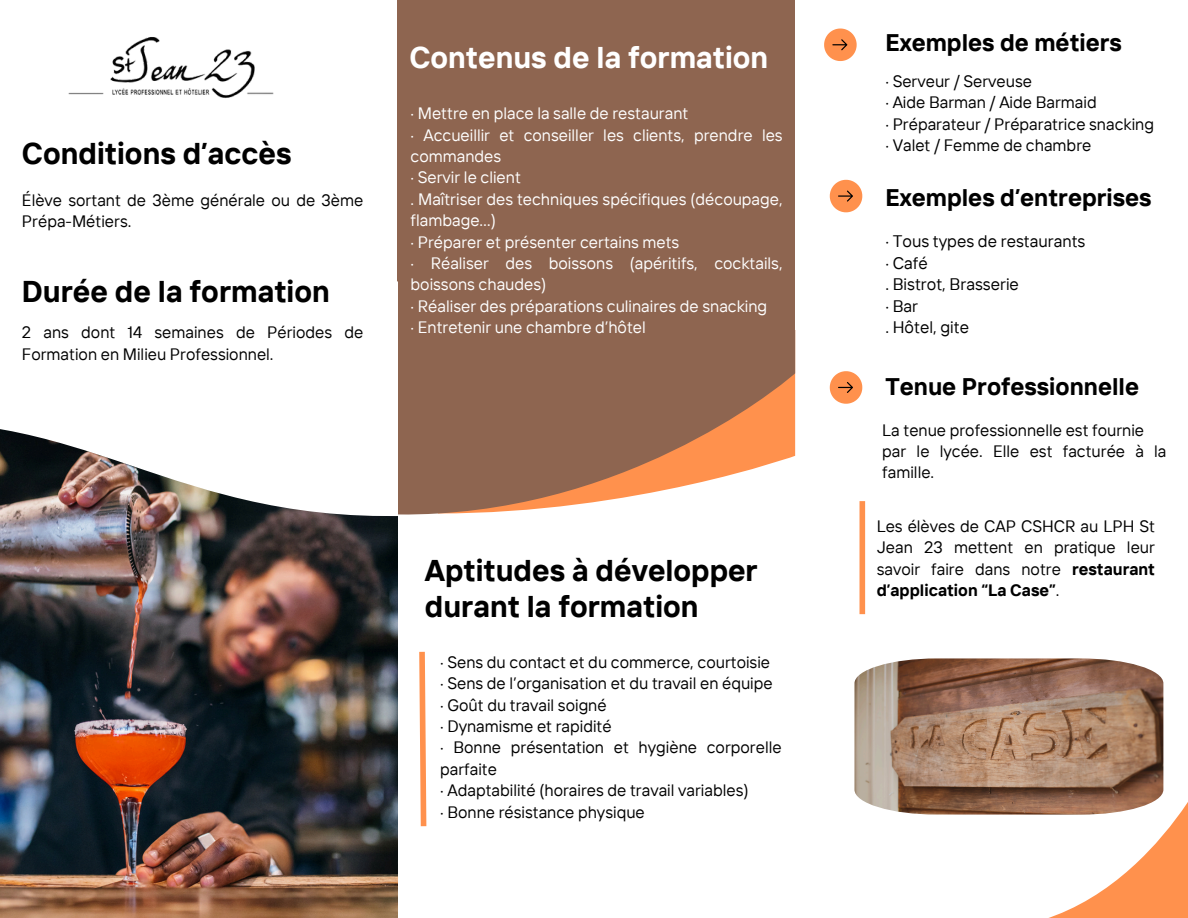
<style>
.page{position:relative;width:1188px;height:918px;background:#fff}
.page>*{position:absolute;margin:0;border:0;box-sizing:border-box;transform-origin:0 0}
.t1{font:700 30px/36px "TT Interphases";color:#000}
.t2{font:700 30px "TT Interphases";color:#fff}
.t3{font:700 24px "TT Interphases";color:#000}
.t4{font:16.65px "TT Interphases";color:#000}
.t5{font:16.5px/21.3px "TT Interphases";color:#000}
.t6{font:16.5px/21.3px "TT Interphases";color:#fff}
.s1{font-weight:700}
</style>
<div class="page">
<img style="left:0;top:521px;width:397px;height:397px">
<div style="left:398px;top:0;width:397px;height:387px;background:#8e6550"></div>
<svg style="left:398px;top:373px;width:397px;height:142px;fill:#8e6550"></svg>
<svg style="left:0;top:281px;width:398px;height:240px"></svg>
<svg style="left:830px;top:180px;width:32px;height:32px"></svg>
<svg style="left:830px;top:371px;width:32px;height:33px"></svg>
<svg style="left:1048px;top:760px;width:140px;height:158px"></svg>
<div style="left:860px;top:501px;width:5px;height:113px;background:#ff914d"></div>
<svg style="left:419px;top:651px;width:8px;height:176px"></svg>
<img style="left:68px;top:37px;width:206px;height:61px">
<svg style="left:824px;top:29px;width:33px;height:32px"></svg>
<img style="left:854px;top:658px;width:309px;height:157px">
<h1 class="t1" style="left:22px;top:134px;width:271px">Conditions d’accès</h1>
<p class="t5" style="left:22px;top:189px;width:343px">Élève sortant de 3ème générale ou de 3ème<br>Prépa-Métiers.</p>
<h1 class="t1" style="left:22px;top:273px;width:309px">Durée de la formation</h1>
<p class="t5" style="left:22px;top:321px;width:343px">2 ans dont 14 semaines de Périodes de<br>Formation en Milieu Professionnel.</p>
<p class="t2" style="left:410px;top:38px;width:360px">Contenus de la formation</p>
<h1 class="t6" style="left:411px;top:103px;width:279px">· Mettre en place la salle de restaurant</h1>
<p class="t6" style="left:411px;top:124px;width:374px">· Accueillir et conseiller les clients, prendre les commandes</p>
<p class="t6" style="left:411px;top:167px;width:112px">· Servir le client</p>
<p class="t6" style="left:411px;top:188px;width:374px">. Maîtriser des techniques spécifiques (découpage, flambage…)</p>
<h1 class="t6" style="left:411px;top:231px;width:270px">· Préparer et présenter certains mets</h1>
<p class="t6" style="left:411px;top:252px;width:374px">· Réaliser des boissons (apéritifs, cocktails, boissons chaudes)</p>
<p class="t6" style="left:411px;top:295px;width:358px">· Réaliser des préparations culinaires de snacking</p>
<p class="t6" style="left:411px;top:316px;width:237px">· Entretenir une chambre d’hôtel</p>
<p class="t1" style="left:425px;top:552px;width:334px">Aptitudes à développer durant la formation</p>
<p class="t5" style="left:440px;top:651px;width:332px">· Sens du contact et du commerce, courtoisie</p>
<p class="t5" style="left:440px;top:672px;width:334px">· Sens de l’organisation et du travail en équipe</p>
<p class="t5" style="left:440px;top:694px;width:168px">· Goût du travail soigné</p>
<p class="t5" style="left:440px;top:715px;width:173px">· Dynamisme et rapidité</p>
<p class="t5" style="left:440px;top:737px;width:343px">· Bonne présentation et hygiène corporelle parfaite</p>
<p class="t5" style="left:440px;top:779px;width:310px">· Adaptabilité (horaires de travail variables)</p>
<p class="t5" style="left:440px;top:801px;width:206px">· Bonne résistance physique</p>
<p class="t3" style="left:885px;top:27px;width:238px">Exemples de métiers</p>
<h2 class="t5" style="left:885px;top:70px;width:148px">· Serveur / Serveuse</h2>
<p class="t5" style="left:885px;top:91px;width:213px">· Aide Barman / Aide Barmaid</p>
<p class="t5" style="left:885px;top:113px;width:270px">· Préparateur / Préparatrice snacking</p>
<p class="t5" style="left:885px;top:134px;width:208px">· Valet / Femme de chambre</p>
<p class="t3" style="left:885px;top:182px;width:268px">Exemples d’entreprises</p>
<p class="t4" style="left:885px;top:230px;width:202px">· Tous types de restaurants</p>
<p class="t4" style="left:885px;top:252px;width:44px">· Café</p>
<p class="t4" style="left:885px;top:273px;width:135px">. Bistrot, Brasserie</p>
<p class="t4" style="left:885px;top:295px;width:34px">· Bar</p>
<p class="t4" style="left:885px;top:317px;width:85px">. Hôtel, gite</p>
<p class="t3" style="left:885px;top:371px;width:255px">Tenue Professionnelle</p>
<p class="t5" style="left:882px;top:419px;width:263px">La tenue professionnelle est fournie</p>
<p class="t5" style="left:882px;top:440px;width:286px">par le lycée. Elle est facturée à la famille.</p>
<p class="t5" style="left:877px;top:515px;width:280px;text-align:justify">Les élèves de CAP CSHCR au LPH St Jean 23 mettent en pratique leur savoir faire dans notre <span class="s1">restaurant d’application “La Case”</span>.</p>
</div>
